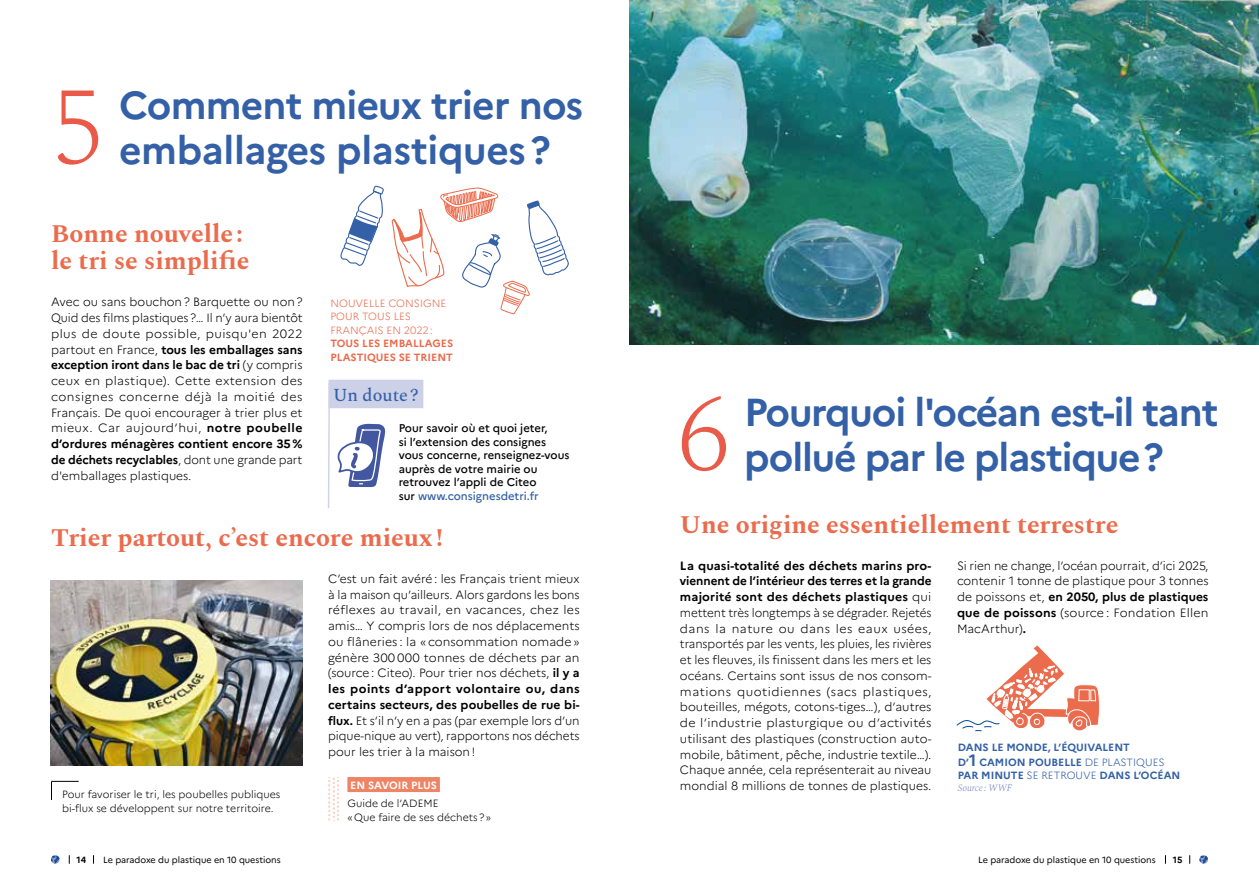
<style>
.page{position:relative;width:1259px;height:893px;background:#fff}
.page>*{position:absolute;margin:0;border:0;box-sizing:border-box;transform-origin:0 0}
.t1{font:200 110.55px "Spectral";color:#e95a49}
.t2{font:700 39px/45px "Marianne";letter-spacing:-.025em;color:#3360a6}
.t3{font:700 25.5px/27px "Spectral";color:#eb6b4d}
.t4{font:500 18px "Spectral";color:#3360a6}
.t5{font:300 12px/15.8px "Marianne";color:#000;text-align:justify}
.t6{font:500 11.25px/13.5px "Marianne";color:#000}
.t7{font:300 10.5px/13.5px "Marianne";color:#000}
.t8{font:700 10.5px/15px "Marianne";color:#3360a6}
.t9{font:300 10.5px/13.5px "Marianne";color:#eb6b4d}
.t10{font:700 10.5px/13.5px "Marianne";color:#eb6b4d}
.t11{font:700 10.5px "Marianne";color:#fff}
.t12{font:italic 300 9.75px "Spectral";letter-spacing:-.015em;color:#788ac0}
.t13{font:9px "Marianne";letter-spacing:-.005em;color:#000}
.t14{font:700 9px "Marianne";color:#000}
.s1{font-weight:700}
.s2{color:#3360a6}
.s3{font-size:16.5px}
.s4{font-weight:300}
</style>
<div class="page">
<svg style="left:956px;top:645px;width:144px;height:87px"></svg>
<div style="left:328px;top:380px;width:95px;height:28px;background:#cdd1e7"></div>
<svg style="left:51px;top:781px;width:28px;height:19px"></svg>
<img style="left:51px;top:581px;width:252px;height:184px">
<svg style="left:328px;top:382px;width:59px;height:126px"></svg>
<svg style="left:340px;top:185px;width:44px;height:81px"></svg>
<svg style="left:391px;top:187px;width:178px;height:128px"></svg>
<img style="left:629px;top:0;width:630px;height:344px">
<div style="left:347px;top:777px;width:93px;height:15px;background:#ee8464"></div>
<img style="left:328px;top:777px;width:11px;height:43px">
<svg style="left:51px;top:855px;width:9px;height:9px"></svg>
<svg style="left:1199px;top:855px;width:9px;height:9px"></svg>
<h1 class="t1" style="left:51px;top:47px;width:57px">5</h1>
<h2 class="t2" style="left:119px;top:80px;width:465px">Comment mieux trier nos emballages plastiques ?</h2>
<h3 class="t3" style="left:51px;top:221px;width:200px">Bonne nouvelle : le tri se simplifie</h3>
<p class="t5" style="left:51px;top:293px;width:253px">Avec ou sans bouchon ? Barquette ou non ?<br>Quid des films plastiques ?… Il n’y aura bientôt plus de doute possible, puisqu'en 2022 partout en France, <span class="s1">tous les emballages sans exception iront dans le bac de tri</span> (y compris ceux en plastique). Cette extension des consignes concerne déjà la moitié des Français. De quoi encourager à trier plus et mieux. Car aujourd’hui, <span class="s1">notre poubelle d’ordures ménagères contient encore 35 % de déchets recyclables</span>, dont une grande part d'emballages plastiques.</p>
<p class="t9" style="left:330px;top:295px;width:117px">NOUVELLE CONSIGNE<br>POUR TOUS LES<br>FRANÇAIS EN 2022 :</p>
<p class="t10" style="left:330px;top:336px;width:124px">TOUS LES EMBALLAGES<br>PLASTIQUES SE TRIENT</p>
<h3 class="t4" style="left:333px;top:382px;width:87px">Un doute ?</h3>
<p class="t6" style="left:399px;top:421px;width:172px">Pour savoir où et quoi jeter,<br>si l’extension des consignes vous concerne, renseignez-vous auprès de votre mairie ou retrouvez l’appli de Citeo<br>sur <span class="s2">www.consignesdetri.fr</span></p>
<h1 class="t1" style="left:676px;top:353px;width:57px">6</h1>
<h2 class="t2" style="left:744px;top:386px;width:476px">Pourquoi l'océan est-il tant pollué par le plastique ?</h2>
<h3 class="t3" style="left:680px;top:511px;width:440px">Une origine essentiellement terrestre</h3>
<p class="t5" style="left:680px;top:557px;width:253px"><span class="s1">La quasi-totalité des déchets marins pro&shy;viennent de l’intérieur des terres et la grande majorité sont des déchets plastiques</span> qui mettent très longtemps à se dégrader. Rejetés dans la nature ou dans les eaux usées, transportés par les vents, les pluies, les rivières et les fleuves, ils finissent dans les mers et les océans. Certains sont issus de nos consom&shy;mations quotidiennes (sacs plastiques, bouteilles, mégots, cotons-tiges…), d’autres de l’industrie plasturgique ou d’activités utilisant des plastiques (construction auto&shy;mobile, bâtiment, pêche, industrie textile…).<br>Chaque année, cela représenterait au niveau mondial 8 millions de tonnes de plastiques.</p>
<p class="t5" style="left:957px;top:557px;width:253px">Si rien ne change, l’océan pourrait, d’ici 2025, contenir 1 tonne de plastique pour 3 tonnes de poissons et, <span class="s1">en 2050, plus de plastiques que de poissons</span> (source : Fondation Ellen MacArthur)<span class="s1">.</span></p>
<h3 class="t3" style="left:51px;top:525px;width:393px">Trier partout, c’est encore mieux !</h3>
<p class="t5" style="left:328px;top:570px;width:253px">C’est un fait avéré : les Français trient mieux à la maison qu’ailleurs. Alors gardons les bons réflexes au travail, en vacances, chez les amis… Y compris lors de nos déplacements ou flâneries : la « consommation nomade » génère 300 000 tonnes de déchets par an (source : Citeo). Pour trier nos déchets, <span class="s1">il y a les points d’apport volontaire ou, dans certains secteurs, des poubelles de rue bi&shy;flux.</span> Et s’il n’y en a pas (par exemple lors d’un pique-nique au vert), rapportons nos déchets pour les trier à la maison !</p>
<p class="t8" style="left:957px;top:739px;width:208px">DANS LE MONDE, L’ÉQUIVALENT<br>D’<span class="s3">1</span> CAMION POUBELLE <span class="s4">DE PLASTIQUES</span></p>
<p class="t8" style="left:957px;top:767px;width:224px">PAR MINUTE <span class="s4">SE RETROUVE</span> DANS L’OCÉAN</p>
<p class="t11" style="left:350px;top:777px;width:88px">EN SAVOIR PLUS</p>
<p class="t12" style="left:957px;top:781px;width:56px">Source : WWF</p>
<p class="t7" style="left:347px;top:796px;width:145px">Guide de l’ADEME<br>« Que faire de ses déchets ? »</p>
<p class="t7" style="left:62px;top:787px;width:220px">Pour favoriser le tri, les poubelles publiques bi-flux se développent sur notre territoire.</p>
<p class="t14" style="left:76px;top:852px;width:11px">14</p>
<p class="t13" style="left:103px;top:852px;width:179px">Le paradoxe du plastique en 10 questions</p>
<p class="t13" style="left:978px;top:852px;width:179px">Le paradoxe du plastique en 10 questions</p>
<p class="t14" style="left:1172px;top:852px;width:11px">15</p>
</div>
